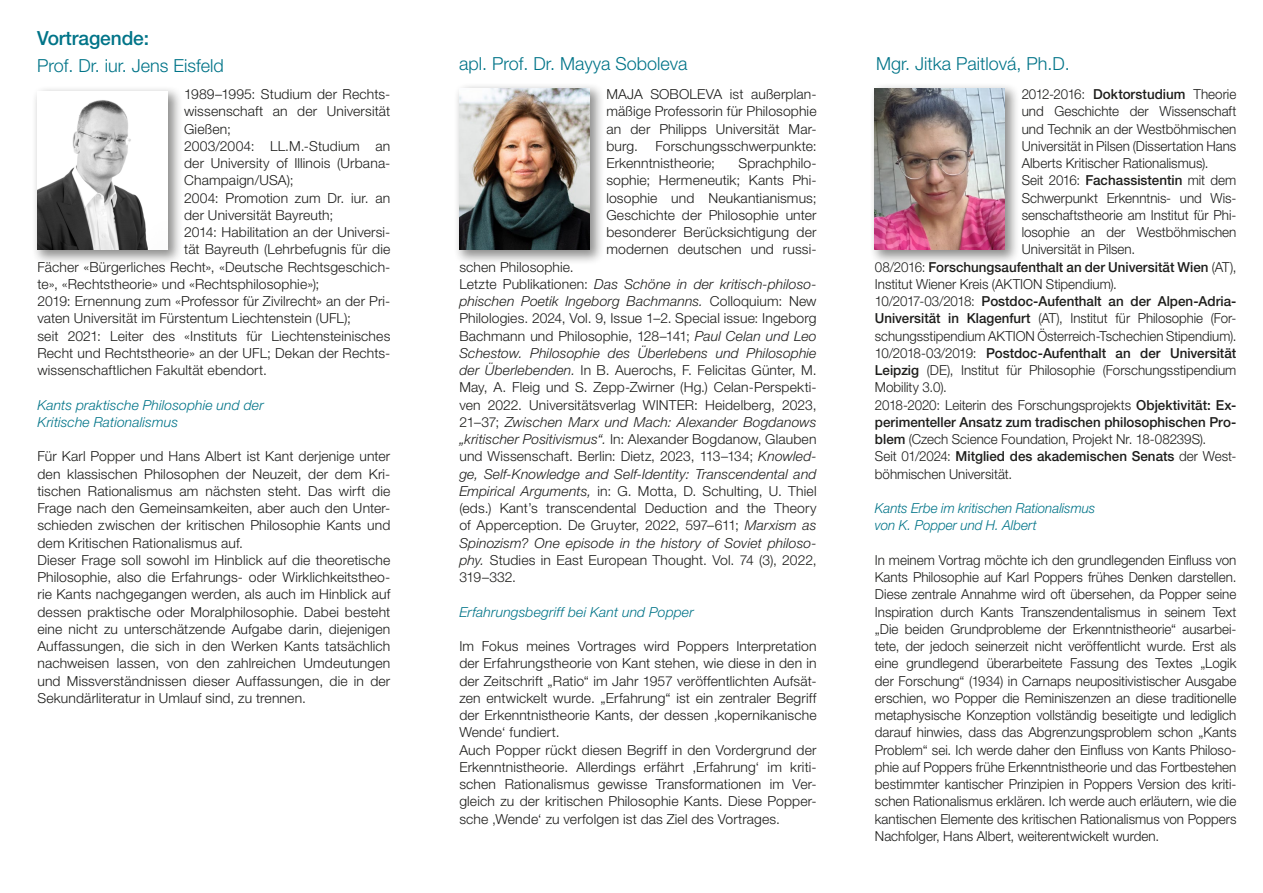
<style>
.page{position:relative;width:1263px;height:893px;background:#fff}
.page>*{position:absolute;margin:0;border:0;box-sizing:border-box;transform-origin:0 0}
.t1{font:500 19.5px "Helvetica Neue LT Pro";letter-spacing:-.005em;color:#007488}
.t2{font:300 18px "Helvetica Neue LT Pro";color:#007488}
.t3{font:300 13.8px/17.2px "Helvetica Neue LT Pro";letter-spacing:.01em;color:#1d1d1b;text-align:justify}
.t4{font:italic 300 13.8px "Helvetica Neue LT Pro";letter-spacing:.005em;color:#007488}
.s1{font-style:italic}
.s2{font-weight:500}
</style>
<div class="page">
<div style="left:453px;top:82px;width:152px;height:184px;background:#1d1d1b;opacity:.5"></div>
<img style="left:459px;top:88px;width:130px;height:162px">
<div style="left:869px;top:83px;width:151px;height:183px;background:#1d1d1b;opacity:.5"></div>
<img style="left:875px;top:88px;width:130px;height:162px">
<div style="left:31px;top:85px;width:152px;height:181px;background:#1d1d1b;opacity:.5"></div>
<img style="left:37px;top:91px;width:130px;height:159px">
<p class="t1" style="left:37px;top:26px;width:113px">Vortragende:</p>
<p class="t2" style="left:37px;top:55px;width:188px">Prof. Dr. iur. Jens Eisfeld</p>
<p class="t3" style="left:184px;top:85px;width:208px">1989–1995: Studium der Rechts&shy;wissenschaft an der Universität Gießen;</p>
<p class="t3" style="left:184px;top:137px;width:208px">2003/2004: LL.M.-Studium an der University of Illinois (Urbana-Champaign/USA);</p>
<p class="t3" style="left:184px;top:189px;width:208px">2004: Promotion zum Dr. iur. an der Universität Bayreuth;</p>
<p class="t3" style="left:184px;top:223px;width:208px">2014: Habilitation an der Universi-</p>
<p class="t3" style="left:184px;top:240px;width:208px">tät Bayreuth (Lehrbefugnis für die</p>
<p class="t3" style="left:37px;top:258px;width:354px">Fächer «Bürgerliches Recht», «Deutsche Rechtsgeschich-</p>
<p class="t3" style="left:37px;top:275px;width:284px">te», «Rechtstheorie» und «Rechtsphilosophie»);</p>
<p class="t3" style="left:37px;top:292px;width:354px">2019: Ernennung zum «Professor für Zivilrecht» an der Pri&shy;vaten Universität im Fürstentum Liechtenstein (UFL);</p>
<p class="t3" style="left:37px;top:327px;width:354px">seit 2021: Leiter des «Instituts für Liechtensteinisches Recht und Rechtstheorie» an der UFL; Dekan der Rechts&shy;wissenschaftlichen Fakultät ebendort.</p>
<p class="t4" style="left:37px;top:396px;width:228px">Kants praktische Philosophie und der</p>
<p class="t4" style="left:37px;top:414px;width:142px">Kritische Rationalismus</p>
<p class="t3" style="left:37px;top:447px;width:354px">Für Karl Popper und Hans Albert ist Kant derjenige unter den klassischen Philosophen der Neuzeit, der dem Kri&shy;tischen Rationalismus am nächsten steht. Das wirft die Frage nach den Gemeinsamkeiten, aber auch den Unter&shy;schieden zwischen der kritischen Philosophie Kants und dem Kritischen Rationalismus auf.</p>
<p class="t3" style="left:37px;top:551px;width:354px">Dieser Frage soll sowohl im Hinblick auf die theoretische Philosophie, also die Erfahrungs- oder Wirklichkeitstheo&shy;rie Kants nachgegangen werden, als auch im Hinblick auf dessen praktische oder Moralphilosophie. Dabei besteht eine nicht zu unterschätzende Aufgabe darin, diejenigen Auffassungen, die sich in den Werken Kants tatsächlich nachweisen lassen, von den zahlreichen Umdeutungen und Missverständnissen dieser Auffassungen, die in der Sekundärliteratur in Umlauf sind, zu trennen.</p>
<p class="t2" style="left:459px;top:53px;width:230px">apl. Prof. Dr. Mayya Soboleva</p>
<p class="t3" style="left:606px;top:85px;width:212px">MAJA SOBOLEVA ist außerplan&shy;mäßige Professorin für Philosophie an der Philipps Universität Mar&shy;burg.</p>
<p class="t3" style="left:606px;top:137px;width:212px;text-indent:49px">Forschungsschwerpunkte:<br>Erkenntnistheorie;</p>
<p class="t3" style="left:606px;top:154px;width:212px;text-indent:132px">Sprachphilo&shy;sophie; Hermeneutik; Kants Phi&shy;losophie und Neukantianismus; Geschichte der Philosophie unter besonderer Berücksichtigung der modernen deutschen und russi-</p>
<p class="t3" style="left:459px;top:258px;width:116px">schen Philosophie.</p>
<p class="t3" style="left:459px;top:275px;width:359px">Letzte Publikationen: <span class="s1">Das Schöne in der kritisch-philoso&shy;phischen Poetik Ingeborg Bachmanns.</span> Colloquium: New Philologies. 2024, Vol. 9, Issue 1–2. Special issue: Ingeborg Bachmann und Philosophie, 128–141; <span class="s1">Paul Celan und Leo Schestow. Philosophie des Überlebens und Philosophie der Überlebenden.</span> In B. Auerochs, F. Felicitas Günter, M.<br>May, A. Fleig und S. Zepp-Zwirner (Hg.) Celan-Perspekti&shy;ven 2022. Universitätsverlag WINTER: Heidelberg, 2023, 21–37; <span class="s1">Zwischen Marx und Mach: Alexander Bogdanows „kritischer Positivismus“.</span> In: Alexander Bogdanow, Glauben und Wissenschaft. Berlin: Dietz, 2023, 113–134; <span class="s1">Knowled&shy;ge, Self-Knowledge and Self-Identity: Transcendental and Empirical Arguments,</span> in: G. Motta, D. Schulting, U. Thiel (eds.) Kant’s transcendental Deduction and the Theory of Apperception. De Gruyter, 2022, 597–611; <span class="s1">Marxism as Spinozism? One episode in the history of Soviet philoso&shy;phy.</span> Studies in East European Thought. Vol. 74 (3), 2022, 319–332.</p>
<p class="t4" style="left:459px;top:603px;width:236px">Erfahrungsbegriff bei Kant und Popper</p>
<p class="t3" style="left:459px;top:637px;width:359px">Im Fokus meines Vortrages wird Poppers Interpretation der Erfahrungstheorie von Kant stehen, wie diese in den in der Zeitschrift „Ratio“ im Jahr 1957 veröffentlichten Aufsät&shy;zen entwickelt wurde. „Erfahrung“ ist ein zentraler Begriff der Erkenntnistheorie Kants, der dessen ‚kopernikanische Wende‘ fundiert.</p>
<p class="t3" style="left:459px;top:741px;width:359px">Auch Popper rückt diesen Begriff in den Vordergrund der Erkenntnistheorie. Allerdings erfährt ‚Erfahrung‘ im kriti&shy;schen Rationalismus gewisse Transformationen im Ver&shy;gleich zu der kritischen Philosophie Kants. Diese Popper&shy;sche ‚Wende‘ zu verfolgen ist das Ziel des Vortrages.</p>
<p class="t2" style="left:876px;top:53px;width:195px">Mgr. Jitka Paitlová, Ph.D.</p>
<p class="t3" style="left:1022px;top:85px;width:216px">2012-2016: <span class="s2">Doktorstudium</span> Theorie und Geschichte der Wissenschaft und Technik an der Westböhmischen Universität in Pilsen (Dissertation Hans Alberts Kritischer Rationalismus).</p>
<p class="t3" style="left:1022px;top:171px;width:216px">Seit 2016: <span class="s2">Fachassistentin</span> mit dem Schwerpunkt Erkenntnis- und Wis&shy;senschaftstheorie am Institut für Phi&shy;losophie an der Westböhmischen Universität in Pilsen.</p>
<p class="t3" style="left:875px;top:258px;width:363px">08/2016: <span class="s2">Forschungsaufenthalt an der Universität Wien</span> (AT),<br>Institut Wiener Kreis (AKTION Stipendium).</p>
<p class="t3" style="left:875px;top:292px;width:363px">10/2017-03/2018: <span class="s2">Postdoc-Aufenthalt an der Alpen-Adria-Universität in Klagenfurt</span> (AT), Institut für Philosophie (For&shy;schungsstipendium AKTION Österreich-Tschechien Stipendium).</p>
<p class="t3" style="left:875px;top:344px;width:363px">10/2018-03/2019: <span class="s2">Postdoc-Aufenthalt an der Universität Leipzig</span> (DE), Institut für Philosophie (Forschungsstipendium Mobility 3.0).</p>
<p class="t3" style="left:875px;top:396px;width:363px">2018-2020: Leiterin des Forschungsprojekts <span class="s2">Objektivität: Ex&shy;perimenteller Ansatz zum tradischen philosophischen Pro&shy;blem</span> (Czech Science Foundation, Projekt Nr. 18-08239S).</p>
<p class="t3" style="left:875px;top:447px;width:363px">Seit 01/2024: <span class="s2">Mitglied des akademischen Senats</span> der West&shy;böhmischen Universität.</p>
<p class="t4" style="left:875px;top:500px;width:222px">Kants Erbe im kritischen Rationalismus</p>
<p class="t4" style="left:875px;top:517px;width:163px">von K. Popper und H. Albert</p>
<p class="t3" style="left:875px;top:551px;width:363px">In meinem Vortrag möchte ich den grundlegenden Einfluss von Kants Philosophie auf Karl Poppers frühes Denken darstellen.<br>Diese zentrale Annahme wird oft übersehen, da Popper seine Inspiration durch Kants Transzendentalismus in seinem Text „Die beiden Grundprobleme der Erkenntnistheorie“ ausarbei&shy;tete, der jedoch seinerzeit nicht veröffentlicht wurde. Erst als eine grundlegend überarbeitete Fassung des Textes „Logik der Forschung“ (1934) in Carnaps neupositivistischer Ausgabe erschien, wo Popper die Reminiszenzen an diese traditionelle metaphysische Konzeption vollständig beseitigte und lediglich darauf hinwies, dass das Abgrenzungsproblem schon „Kants Problem“ sei. Ich werde daher den Einfluss von Kants Philoso&shy;phie auf Poppers frühe Erkenntnistheorie und das Fortbestehen bestimmter kantischer Prinzipien in Poppers Version des kriti&shy;schen Rationalismus erklären. Ich werde auch erläutern, wie die kantischen Elemente des kritischen Rationalismus von Poppers Nachfolger, Hans Albert, weiterentwickelt wurden.</p>
</div>
